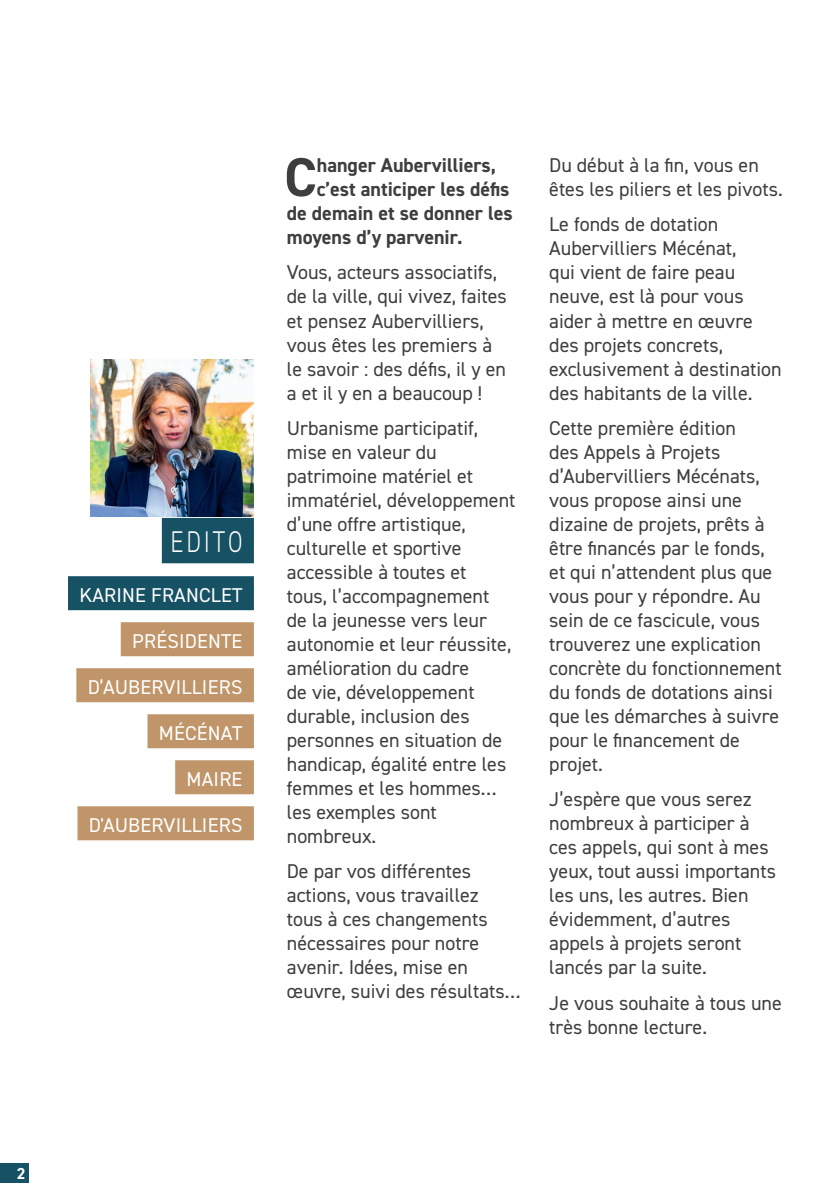
<style>
.page{position:relative;width:840px;height:1191px;background:#fff}
.page>*{position:absolute;margin:0;border:0;box-sizing:border-box;transform-origin:0 0}
.t1{font:700 54.8px "DIN2014";color:#3e3e3f}
.t2{font:300 30px "DIN2014";letter-spacing:.12em;color:#fff;scale:.8 1}
.t3{font:20px/24px "DIN2014";color:#3e3e3f}
.t4{font:700 20px "DIN2014";color:#3e3e3f}
.t5{font:20px "DIN2014";letter-spacing:.01em;color:#fff}
.t6{font:700 16px "DIN2014";color:#fff}
</style>
<div class="page">
<div style="left:0;top:1162px;width:28px;height:20px;background:#165164"></div>
<div style="left:68px;top:576px;width:186px;height:34px;background:#165164"></div>
<div style="left:121px;top:622px;width:133px;height:34px;background:#bf9569"></div>
<div style="left:76px;top:668px;width:178px;height:34px;background:#bf9569"></div>
<div style="left:147px;top:714px;width:107px;height:34px;background:#bf9569"></div>
<div style="left:175px;top:760px;width:79px;height:34px;background:#bf9569"></div>
<div style="left:77px;top:806px;width:177px;height:34px;background:#bf9569"></div>
<img style="left:90px;top:359px;width:164px;height:157px">
<div style="left:162px;top:518px;width:92px;height:45px;background:#165164"></div>
<p class="t6" style="left:17px;top:1162px;width:10px">2</p>
<p class="t2" style="left:170px;top:523px;width:91px">EDITO</p>
<p class="t5" style="left:79px;top:582px;width:164px">KARINE FRANCLET</p>
<p class="t5" style="left:132px;top:628px;width:112px">PRÉSIDENTE</p>
<p class="t5" style="left:88px;top:674px;width:156px">D’AUBERVILLIERS</p>
<p class="t5" style="left:159px;top:720px;width:85px">MÉCÉNAT</p>
<p class="t5" style="left:186px;top:766px;width:57px">MAIRE</p>
<p class="t5" style="left:89px;top:812px;width:155px">D'AUBERVILLIERS</p>
<p class="t1" style="left:284px;top:141px;width:34px">C</p>
<p class="t4" style="left:316px;top:152px;width:180px">hanger Aubervilliers,</p>
<p class="t4" style="left:316px;top:176px;width:194px">c’est anticiper les défis</p>
<p class="t4" style="left:287px;top:200px;width:227px">de demain et se donner les</p>
<p class="t4" style="left:287px;top:224px;width:177px">moyens d’y parvenir.</p>
<p class="t3" style="left:287px;top:260px;width:221px">Vous, acteurs associatifs, de la ville, qui vivez, faites et pensez Aubervilliers, vous êtes les premiers à le savoir : des défis, il y en a et il y en a beaucoup !</p>
<p class="t3" style="left:287px;top:415px;width:230px">Urbanisme participatif, mise en valeur du patrimoine matériel et immatériel, développement d’une offre artistique, culturelle et sportive accessible à toutes et<br>tous, l’accompagnement<br>de la jeunesse vers leur autonomie et leur réussite, amélioration du cadre<br>de vie, développement durable, inclusion des personnes en situation de handicap, égalité entre les femmes et les hommes… les exemples sont nombreux.</p>
<p class="t3" style="left:287px;top:859px;width:235px">De par vos différentes actions, vous travaillez<br>tous à ces changements nécessaires pour notre avenir. Idées, mise en œuvre, suivi des résultats…</p>
<p class="t3" style="left:549px;top:153px;width:235px">Du début à la fin, vous en êtes les piliers et les pivots.</p>
<p class="t3" style="left:549px;top:212px;width:234px">Le fonds de dotation<br>Aubervilliers Mécénat,<br>qui vient de faire peau neuve, est là pour vous aider à mettre en œuvre des projets concrets, exclusivement à destination des habitants de la ville.</p>
<p class="t3" style="left:549px;top:415px;width:234px">Cette première édition<br>des Appels à Projets d’Aubervilliers Mécénats, vous propose ainsi une dizaine de projets, prêts à être financés par le fonds, et qui n’attendent plus que vous pour y répondre. Au sein de ce fascicule, vous trouverez une explication concrète du fonctionnement du fonds de dotations ainsi que les démarches à suivre pour le financement de projet.</p>
<p class="t3" style="left:549px;top:787px;width:228px">J’espère que vous serez nombreux à participer à ces appels, qui sont à mes yeux, tout aussi importants les uns, les autres. Bien évidemment, d’autres appels à projets seront lancés par la suite.</p>
<p class="t3" style="left:549px;top:990px;width:234px">Je vous souhaite à tous une très bonne lecture.</p>
</div>
